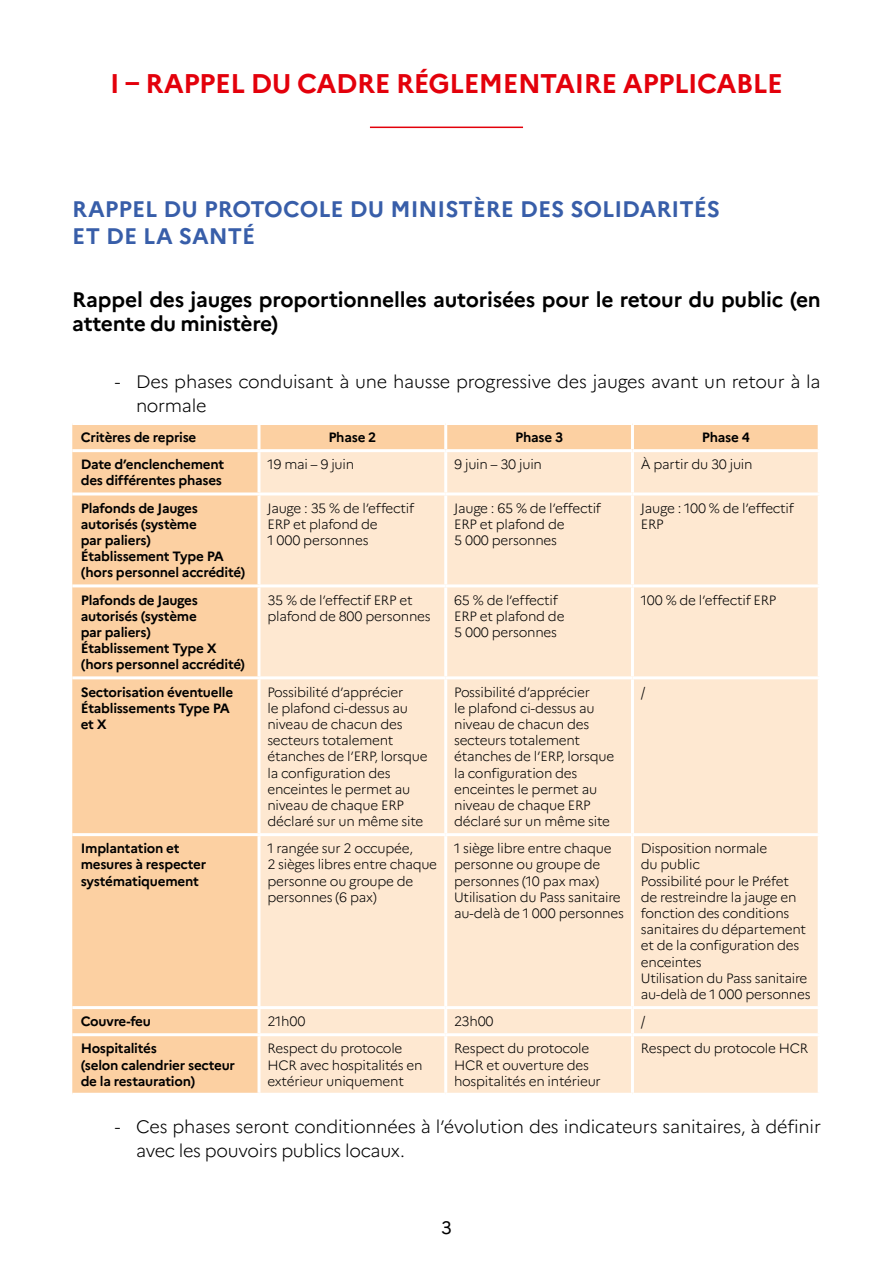
<style>
.page{position:relative;width:893px;height:1263px;background:#fff}
.page>*{position:absolute;margin:0;border:0;box-sizing:border-box;transform-origin:0 0}
.t1{font:700 27px "Marianne";letter-spacing:-.02em;color:#e3000b}
.t2{font:700 22.5px/27px "Marianne";color:#385ea9}
.t3{font:700 21px/24px "Marianne";letter-spacing:-.01em;color:#000}
.t4{font:300 18px/24px "Marianne";letter-spacing:-.01em;color:#000}
.t5{font:18px "Marianne";color:#000}
.t6{font:300 13.5px/16.2px "Marianne";letter-spacing:-.02em;color:#000}
.t7{font:700 13.5px/16.2px "Marianne";letter-spacing:-.02em;color:#000}
</style>
<div class="page">
<hr style="left:370px;top:127px;width:153px;height:1px;background:#e3000b">
<div style="left:72px;top:425px;width:746px;height:668px;background:#fcd0a2"></div>
<div style="left:260px;top:452px;width:558px;height:641px;background:#fee8d1"></div>
<hr style="left:72px;top:449px;width:187px;height:3px;background:#fff">
<hr style="left:259px;top:449px;width:187px;height:3px;background:#fff">
<hr style="left:446px;top:449px;width:186px;height:3px;background:#fff">
<hr style="left:632px;top:449px;width:189px;height:3px;background:#fff">
<hr style="left:257px;top:425px;width:3px;height:24px;background:#fff">
<hr style="left:444px;top:425px;width:3px;height:24px;background:#fff">
<hr style="left:257px;top:452px;width:3px;height:40px;background:#fff">
<hr style="left:257px;top:495px;width:3px;height:89px;background:#fff">
<hr style="left:257px;top:587px;width:3px;height:89px;background:#fff">
<hr style="left:257px;top:679px;width:3px;height:154px;background:#fff">
<hr style="left:257px;top:836px;width:3px;height:170px;background:#fff">
<hr style="left:257px;top:1009px;width:3px;height:24px;background:#fff">
<hr style="left:257px;top:1036px;width:3px;height:57px;background:#fff">
<hr style="left:631px;top:425px;width:3px;height:24px;background:#fff">
<hr style="left:444px;top:452px;width:3px;height:40px;background:#fff">
<hr style="left:631px;top:452px;width:3px;height:40px;background:#fff">
<hr style="left:72px;top:492px;width:187px;height:3px;background:#fff">
<hr style="left:259px;top:492px;width:187px;height:3px;background:#fff">
<hr style="left:446px;top:492px;width:186px;height:3px;background:#fff">
<hr style="left:444px;top:495px;width:3px;height:89px;background:#fff">
<hr style="left:632px;top:492px;width:189px;height:3px;background:#fff">
<hr style="left:631px;top:495px;width:3px;height:89px;background:#fff">
<hr style="left:72px;top:584px;width:187px;height:3px;background:#fff">
<hr style="left:259px;top:584px;width:187px;height:3px;background:#fff">
<hr style="left:446px;top:584px;width:186px;height:3px;background:#fff">
<hr style="left:444px;top:587px;width:3px;height:89px;background:#fff">
<hr style="left:632px;top:584px;width:189px;height:3px;background:#fff">
<hr style="left:631px;top:587px;width:3px;height:89px;background:#fff">
<hr style="left:72px;top:676px;width:187px;height:3px;background:#fff">
<hr style="left:259px;top:676px;width:187px;height:3px;background:#fff">
<hr style="left:446px;top:676px;width:186px;height:3px;background:#fff">
<hr style="left:444px;top:679px;width:3px;height:154px;background:#fff">
<hr style="left:632px;top:676px;width:189px;height:3px;background:#fff">
<hr style="left:631px;top:679px;width:3px;height:154px;background:#fff">
<hr style="left:72px;top:833px;width:187px;height:3px;background:#fff">
<hr style="left:259px;top:833px;width:187px;height:3px;background:#fff">
<hr style="left:446px;top:833px;width:186px;height:3px;background:#fff">
<hr style="left:444px;top:836px;width:3px;height:170px;background:#fff">
<hr style="left:632px;top:833px;width:189px;height:3px;background:#fff">
<hr style="left:631px;top:836px;width:3px;height:170px;background:#fff">
<hr style="left:72px;top:1006px;width:187px;height:3px;background:#fff">
<hr style="left:259px;top:1006px;width:187px;height:3px;background:#fff">
<hr style="left:446px;top:1006px;width:186px;height:3px;background:#fff">
<hr style="left:444px;top:1009px;width:3px;height:24px;background:#fff">
<hr style="left:632px;top:1006px;width:189px;height:3px;background:#fff">
<hr style="left:631px;top:1009px;width:3px;height:24px;background:#fff">
<hr style="left:72px;top:1033px;width:187px;height:3px;background:#fff">
<hr style="left:259px;top:1033px;width:187px;height:3px;background:#fff">
<hr style="left:446px;top:1033px;width:186px;height:3px;background:#fff">
<hr style="left:444px;top:1036px;width:3px;height:57px;background:#fff">
<hr style="left:632px;top:1033px;width:189px;height:3px;background:#fff">
<hr style="left:631px;top:1036px;width:3px;height:57px;background:#fff">
<h1 class="t1" style="left:110px;top:66px;width:674px">I – RAPPEL DU CADRE RÉGLEMENTAIRE APPLICABLE</h1>
<h2 class="t2" style="left:72px;top:196px;width:649px">RAPPEL DU PROTOCOLE DU MINISTÈRE DES SOLIDARITÉS<br>ET DE LA SANTÉ</h2>
<h3 class="t3" style="left:72px;top:288px;width:750px">Rappel des jauges proportionnelles autorisées pour le retour du public (en attente du ministère)</h3>
<h3 class="t4" style="left:136px;top:369px;width:686px;text-indent:-21px">- Des phases conduisant à une hausse progressive des jauges avant un retour à la normale</h3>
<p class="t7" style="left:81px;top:429px;width:117px">Critères de reprise</p>
<p class="t7" style="left:328px;top:429px;width:50px">Phase 2</p>
<p class="t7" style="left:515px;top:429px;width:50px">Phase 3</p>
<p class="t7" style="left:702px;top:429px;width:50px">Phase 4</p>
<p class="t7" style="left:81px;top:456px;width:145px">Date d’enclenchement des différentes phases</p>
<p class="t6" style="left:267px;top:456px;width:88px">19 mai – 9 juin</p>
<p class="t6" style="left:454px;top:456px;width:89px">9 juin – 30 juin</p>
<p class="t6" style="left:641px;top:456px;width:113px">À partir du 30 juin</p>
<p class="t7" style="left:81px;top:500px;width:166px">Plafonds de Jauges autorisés (système<br>par paliers)<br>Établissement Type PA (hors personnel accrédité)</p>
<p class="t6" style="left:267px;top:500px;width:148px">Jauge : 35 % de l’effectif<br>ERP et plafond de<br>1 000 personnes</p>
<p class="t6" style="left:454px;top:500px;width:148px">Jauge : 65 % de l’effectif<br>ERP et plafond de<br>5 000 personnes</p>
<p class="t6" style="left:641px;top:500px;width:155px">Jauge : 100 % de l’effectif<br>ERP</p>
<p class="t7" style="left:81px;top:592px;width:166px">Plafonds de Jauges autorisés (système<br>par paliers)<br>Établissement Type X (hors personnel accrédité)</p>
<p class="t6" style="left:267px;top:592px;width:165px">35 % de l’effectif ERP et plafond de 800 personnes</p>
<p class="t6" style="left:454px;top:592px;width:112px">65 % de l’effectif<br>ERP et plafond de<br>5 000 personnes</p>
<p class="t6" style="left:641px;top:592px;width:137px">100 % de l’effectif ERP</p>
<p class="t7" style="left:81px;top:684px;width:154px">Sectorisation éventuelle<br>Établissements Type PA et X</p>
<p class="t6" style="left:267px;top:684px;width:162px">Possibilité d’apprécier<br>le plafond ci-dessus au niveau de chacun des secteurs totalement étanches de l’ERP, lorsque la configuration des enceintes le permet au niveau de chaque ERP déclaré sur un même site</p>
<p class="t6" style="left:454px;top:684px;width:162px">Possibilité d’apprécier<br>le plafond ci-dessus au niveau de chacun des secteurs totalement étanches de l’ERP, lorsque la configuration des enceintes le permet au niveau de chaque ERP déclaré sur un même site</p>
<p class="t6" style="left:641px;top:684px;width:6px">/</p>
<p class="t7" style="left:81px;top:840px;width:127px">Implantation et mesures à respecter systématiquement</p>
<p class="t6" style="left:267px;top:840px;width:171px">1 rangée sur 2 occupée,<br>2 sièges libres entre chaque personne ou groupe de personnes (6 pax)</p>
<p class="t6" style="left:454px;top:840px;width:171px">1 siège libre entre chaque personne ou groupe de personnes (10 pax max)<br>Utilisation du Pass sanitaire au-delà de 1 000 personnes</p>
<p class="t6" style="left:641px;top:840px;width:171px">Disposition normale<br>du public<br>Possibilité pour le Préfet<br>de restreindre la jauge en fonction des conditions sanitaires du département et de la configuration des enceintes<br>Utilisation du Pass sanitaire au-delà de 1 000 personnes</p>
<p class="t7" style="left:81px;top:1013px;width:72px">Couvre-feu</p>
<p class="t6" style="left:267px;top:1013px;width:40px">21h00</p>
<p class="t6" style="left:454px;top:1013px;width:41px">23h00</p>
<p class="t6" style="left:641px;top:1013px;width:6px">/</p>
<p class="t7" style="left:81px;top:1040px;width:156px">Hospitalités<br>(selon calendrier secteur de la restauration)</p>
<p class="t6" style="left:267px;top:1040px;width:157px">Respect du protocole<br>HCR avec hospitalités en extérieur uniquement</p>
<p class="t6" style="left:454px;top:1040px;width:148px">Respect du protocole<br>HCR et ouverture des hospitalités en intérieur</p>
<p class="t6" style="left:641px;top:1040px;width:169px">Respect du protocole HCR</p>
<h3 class="t4" style="left:136px;top:1114px;width:686px;text-indent:-21px">- Ces phases seront conditionnées à l’évolution des indicateurs sanitaires, à définir avec les pouvoirs publics locaux.</h3>
<h3 class="t5" style="left:441px;top:1216px;width:12px">3</h3>
</div>
